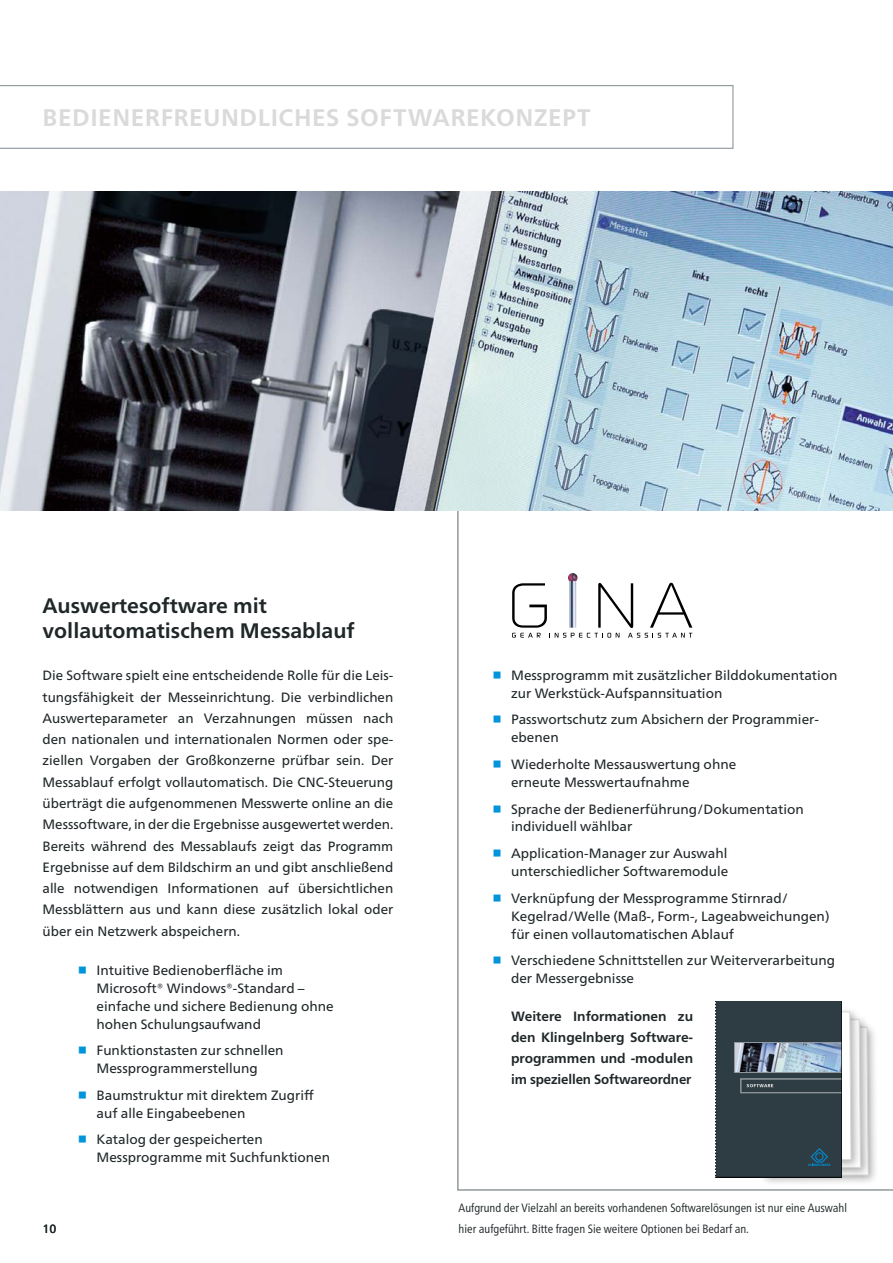
<style>
.page{position:relative;width:893px;height:1263px;background:#fff}
.page>*{position:absolute;margin:0;border:0;box-sizing:border-box;transform-origin:0 0}
.t1{font:700 24px "Frutiger Neue LTW1 G";letter-spacing:.025em;color:#dadada}
.t2{font:700 21px/25.2px "Frutiger Neue LTW1 G";color:#202729}
.t3{font:13.5px/18px "Frutiger Neue LTW1 G";color:#202729}
.t4{font:700 13.5px/21.3px "Frutiger Neue LTW1 G";letter-spacing:-.01em;color:#202729;text-align:justify}
.t5{font:condensed 12px "Frutiger Neue LTW1 G";color:#202729}
.t6{font:12px "Frutiger Neue LTW1 G";color:#202729}
</style>
<div class="page">
<svg style="left:457px;top:510px;width:436px;height:681px"></svg>
<img style="left:0;top:191px;width:893px;height:319px">
<svg style="left:0;top:85px;width:733px;height:64px"></svg>
<div style="left:490px;top:531px;width:255px;height:128px;background:#fff"></div>
<img style="left:568px;top:573px;width:10px;height:10px">
<svg style="left:512px;top:583px;width:180px;height:55px"></svg>
<div style="left:757px;top:1022px;width:123px;height:165px;background:#000;opacity:.31"></div>
<div style="left:749px;top:1014px;width:123px;height:165px;background:#000;opacity:.31"></div>
<svg style="left:716px;top:1001px;width:153px;height:176px"></svg>
<svg style="left:494px;top:671px;width:7px;height:7px"></svg>
<svg style="left:494px;top:716px;width:7px;height:7px"></svg>
<svg style="left:494px;top:760px;width:7px;height:7px"></svg>
<svg style="left:494px;top:805px;width:7px;height:7px"></svg>
<svg style="left:494px;top:849px;width:7px;height:7px"></svg>
<svg style="left:494px;top:894px;width:7px;height:7px"></svg>
<svg style="left:494px;top:956px;width:7px;height:7px"></svg>
<h1 class="t1" style="left:43px;top:103px;width:550px">BEDIENERFREUNDLICHES SOFTWAREKONZEPT</h1>
<h2 class="t2" style="left:43px;top:593px;width:314px">Auswertesoftware mit vollautomatischem Messablauf</h2>
<p class="t3" style="left:43px;top:665px;width:352px;line-height:21.3px;text-align:justify">Die Software spielt eine entscheidende Rolle für die Leis&shy;tungsfähigkeit der Messeinrichtung. Die verbindlichen Auswerteparameter an Verzahnungen müssen nach den nationalen und internationalen Normen oder spe&shy;ziellen Vorgaben der Großkonzerne prüfbar sein. Der Messablauf erfolgt vollautomatisch. Die CNC-Steuerung überträgt die aufgenommenen Messwerte online an die Messsoftware, in der die Ergebnisse ausgewertet werden.<br>Bereits während des Messablaufs zeigt das Programm Ergebnisse auf dem Bildschirm an und gibt anschließend alle notwendigen Informationen auf übersichtlichen Messblättern aus und kann diese zusätzlich lokal oder über ein Netzwerk abspeichern.</p>
<p class="t3" style="left:97px;top:961px;width:239px">Intuitive Bedienoberfläche im<br>Microsoft® Windows®-Standard – einfache und sichere Bedienung ohne hohen Schulungsaufwand</p>
<p class="t3" style="left:97px;top:1041px;width:189px">Funktionstasten zur schnellen<br>Messprogrammerstellung</p>
<p class="t3" style="left:97px;top:1086px;width:219px">Baumstruktur mit direktem Zugriff auf alle Eingabeebenen</p>
<p class="t3" style="left:97px;top:1130px;width:235px">Katalog der gespeicherten<br>Messprogramme mit Suchfunktionen</p>
<p class="t3" style="left:511px;top:666px;width:328px">Messprogramm mit zusätzlicher Bilddokumentation zur Werkstück-Aufspannsituation</p>
<p class="t3" style="left:511px;top:711px;width:308px">Passwortschutz zum Absichern der Programmier&shy;ebenen</p>
<p class="t3" style="left:511px;top:755px;width:227px">Wiederholte Messauswertung ohne erneute Messwertaufnahme</p>
<p class="t3" style="left:511px;top:800px;width:294px">Sprache der Bedienerführung/Dokumentation individuell wählbar</p>
<p class="t3" style="left:511px;top:844px;width:219px">Application-Manager zur Auswahl unterschiedlicher Softwaremodule</p>
<p class="t3" style="left:511px;top:889px;width:320px">Verknüpfung der Messprogramme Stirnrad/<br>Kegelrad/Welle (Maß-, Form-, Lageabweichungen) für einen vollautomatischen Ablauf</p>
<p class="t3" style="left:511px;top:951px;width:325px">Verschiedene Schnittstellen zur Weiterverarbeitung der Messergebnisse</p>
<p class="t4" style="left:511px;top:1005px;width:183px">Weitere Informationen zu den Klingelnberg Software&shy;programmen und -modulen im speziellen Softwareordner</p>
<p class="t5" style="left:459px;top:1201px;width:390px">Aufgrund der Vielzahl an bereits vorhandenen Softwarelösungen ist nur eine Auswahl</p>
<p class="t6" style="left:43px;top:1222px;width:15px">10</p>
<p class="t5" style="left:459px;top:1222px;width:292px">hier aufgeführt. Bitte fragen Sie weitere Optionen bei Bedarf an.</p>
</div>
